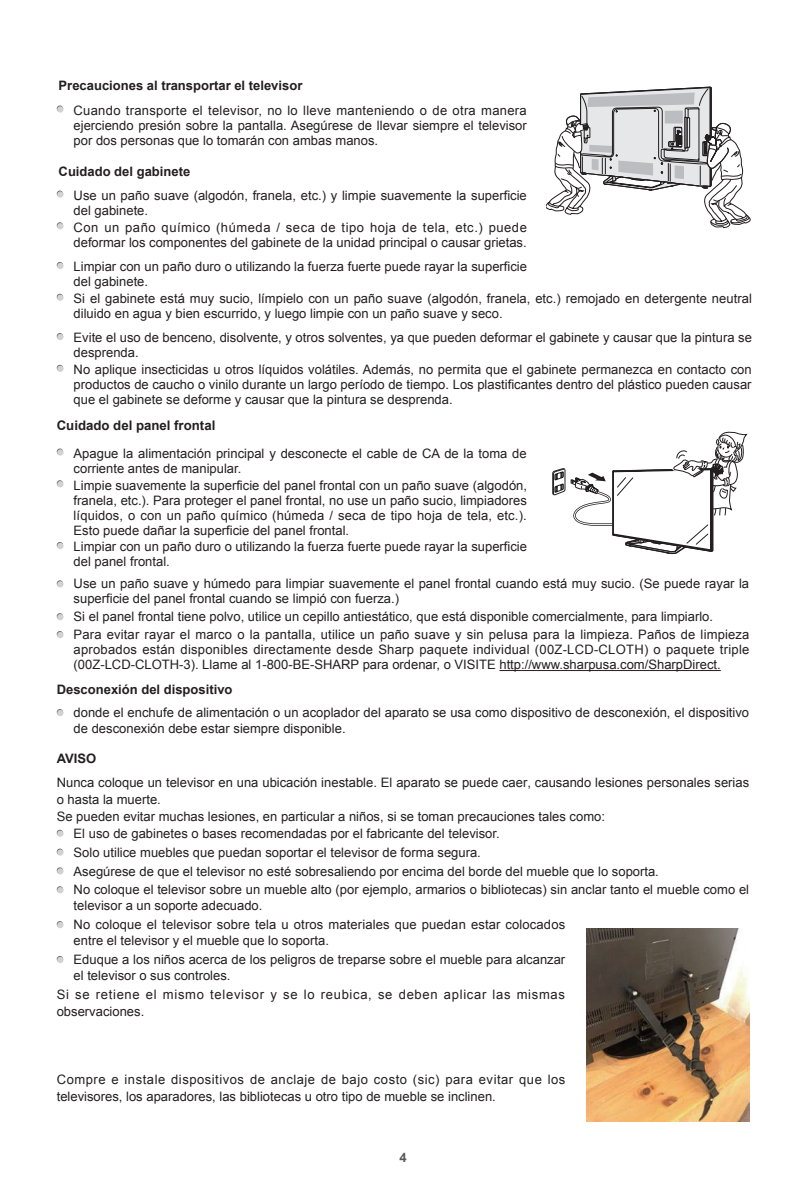
<style>
.page{position:relative;width:806px;height:1191px;background:#fff}
.page>*{position:absolute;margin:0;border:0;box-sizing:border-box;transform-origin:0 0}
.t1{font:700 13.2px "Arial";color:#231f20}
.t2{font:13px/15px "Arial";color:#231f20}
.t3{font:13px/15px "Arial";letter-spacing:.02em;color:#231f20}
.t4{font:13px/18.8px "Arial";letter-spacing:.055em;color:#231f20}
.t5{font:700 13px "Arial";color:#231f20}
.t6{font:700 13px "Arial";color:#57585a}
</style>
<div class="page">
<hr style="left:499px;top:670px;width:221px;height:1px;background:#231f20">
<svg style="left:546px;top:87px;width:204px;height:142px"></svg>
<div style="left:57px;top:106px;width:6px;height:7px;background:#d1d2d4;border-radius:50%"></div>
<div style="left:57px;top:191px;width:6px;height:7px;background:#d1d2d4;border-radius:50%"></div>
<svg style="left:57px;top:223px;width:6px;height:6px"></svg>
<svg style="left:57px;top:262px;width:6px;height:7px"></svg>
<div style="left:57px;top:294px;width:6px;height:7px;background:#d1d2d4;border-radius:50%"></div>
<svg style="left:57px;top:333px;width:6px;height:7px"></svg>
<div style="left:57px;top:365px;width:6px;height:7px;background:#d1d2d4;border-radius:50%"></div>
<svg style="left:552px;top:432px;width:194px;height:122px"></svg>
<svg style="left:57px;top:449px;width:6px;height:6px"></svg>
<svg style="left:57px;top:480px;width:6px;height:7px"></svg>
<svg style="left:57px;top:542px;width:6px;height:7px"></svg>
<svg style="left:57px;top:580px;width:6px;height:7px"></svg>
<svg style="left:57px;top:613px;width:6px;height:7px"></svg>
<svg style="left:57px;top:631px;width:6px;height:7px"></svg>
<svg style="left:57px;top:709px;width:6px;height:7px"></svg>
<div style="left:57px;top:830px;width:6px;height:7px;background:#d1d2d4;border-radius:50%"></div>
<svg style="left:57px;top:849px;width:6px;height:6px"></svg>
<svg style="left:57px;top:867px;width:6px;height:7px"></svg>
<svg style="left:57px;top:886px;width:6px;height:7px"></svg>
<svg style="left:57px;top:921px;width:6px;height:7px"></svg>
<div style="left:57px;top:956px;width:6px;height:7px;background:#d1d2d4;border-radius:50%"></div>
<img style="left:586px;top:929px;width:162px;height:192px">
<p class="t5" style="left:59px;top:77px;width:245px">Precauciones al transportar el televisor</p>
<p class="t2" style="left:74px;top:103px;width:454px;text-align:justify">Cuando transporte el televisor, no lo lleve manteniendo o de otra manera ejerciendo presión sobre la pantalla. Asegúrese de llevar siempre el televisor por dos personas que lo tomarán con ambas manos.</p>
<p class="t5" style="left:59px;top:163px;width:133px">Cuidado del gabinete</p>
<p class="t2" style="left:74px;top:188px;width:454px">Use un paño suave (algodón, franela, etc.) y limpie suavemente la superficie del gabinete.</p>
<p class="t2" style="left:74px;top:220px;width:454px">Con un paño químico (húmeda / seca de tipo hoja de tela, etc.) puede deformar los componentes del gabinete de la unidad principal o causar grietas.</p>
<p class="t2" style="left:74px;top:259px;width:454px">Limpiar con un paño duro o utilizando la fuerza fuerte puede rayar la superficie del gabinete.</p>
<p class="t2" style="left:74px;top:291px;width:679px">Si el gabinete está muy sucio, límpielo con un paño suave (algodón, franela, etc.) remojado en detergente neutral diluido en agua y bien escurrido, y luego limpie con un paño suave y seco.</p>
<p class="t2" style="left:74px;top:330px;width:679px">Evite el uso de benceno, disolvente, y otros solventes, ya que pueden deformar el gabinete y causar que la pintura se desprenda.</p>
<p class="t2" style="left:74px;top:362px;width:679px;text-align:justify">No aplique insecticidas u otros líquidos volátiles. Además, no permita que el gabinete permanezca en contacto con productos de caucho o vinilo durante un largo período de tiempo. Los plastificantes dentro del plástico pueden causar que el gabinete se deforme y causar que la pintura se desprenda.</p>
<p class="t1" style="left:57px;top:417px;width:160px">Cuidado del panel frontal</p>
<p class="t2" style="left:74px;top:446px;width:454px">Apague la alimentación principal y desconecte el cable de CA de la toma de corriente antes de manipular.</p>
<p class="t2" style="left:74px;top:477px;width:454px;text-align:justify">Limpie suavemente la superficie del panel frontal con un paño suave (algodón, franela, etc.). Para proteger el panel frontal, no use un paño sucio, limpiadores líquidos, o con un paño químico (húmeda / seca de tipo hoja de tela, etc.).<br>Esto puede dañar la superficie del panel frontal.</p>
<p class="t2" style="left:74px;top:539px;width:454px">Limpiar con un paño duro o utilizando la fuerza fuerte puede rayar la superficie del panel frontal.</p>
<p class="t2" style="left:74px;top:576px;width:676px">Use un paño suave y húmedo para limpiar suavemente el panel frontal cuando está muy sucio. (Se puede rayar la superficie del panel frontal cuando se limpió con fuerza.)</p>
<p class="t2" style="left:74px;top:608px;width:677px;line-height:17.8px">Si el panel frontal tiene polvo, utilice un cepillo antiestático, que está disponible comercialmente, para limpiarlo.<br>Para evitar rayar el marco o la pantalla, utilice un paño suave y sin pelusa para la limpieza. Paños de limpieza</p>
<p class="t3" style="left:74px;top:642px;width:677px">aprobados están disponibles directamente desde Sharp paquete individual (00Z-LCD-CLOTH) o paquete triple (00Z-LCD-CLOTH-3). Llame al 1-800-BE-SHARP para ordenar, o VISITE http://www.sharpusa.com/SharpDirect.</p>
<p class="t5" style="left:57px;top:680px;width:177px">Desconexión del dispositivo</p>
<p class="t2" style="left:74px;top:704px;width:676px;line-height:16px">donde el enchufe de alimentación o un acoplador del aparato se usa como dispositivo de desconexión, el dispositivo de desconexión debe estar siempre disponible.</p>
<p class="t5" style="left:57px;top:750px;width:41px">AVISO</p>
<p class="t2" style="left:57px;top:775px;width:693px">Nunca coloque un televisor en una ubicación inestable. El aparato se puede caer, causando lesiones personales serias</p>
<p class="t2" style="left:57px;top:792px;width:106px">o hasta la muerte.</p>
<p class="t2" style="left:57px;top:809px;width:549px">Se pueden evitar muchas lesiones, en particular a niños, si se toman precauciones tales como:</p>
<p class="t2" style="left:74px;top:826px;width:427px">El uso de gabinetes o bases recomendadas por el fabricante del televisor.</p>
<p class="t2" style="left:74px;top:843px;width:676px;line-height:18.8px">Solo utilice muebles que puedan soportar el televisor de forma segura.<br>Asegúrese de que el televisor no esté sobresaliendo por encima del borde del mueble que lo soporta.<br>No coloque el televisor sobre un mueble alto (por ejemplo, armarios o bibliotecas) sin anclar tanto el mueble como el</p>
<p class="t2" style="left:74px;top:896px;width:493px;line-height:18.8px">televisor a un soporte adecuado.<br>No coloque el televisor sobre tela u otros materiales que puedan estar colocados</p>
<p class="t2" style="left:74px;top:931px;width:493px;line-height:18.8px">entre el televisor y el mueble que lo soporta.<br>Eduque a los niños acerca de los peligros de treparse sobre el mueble para alcanzar</p>
<p class="t4" style="left:57px;top:966px;width:509px;text-indent:17px">el televisor o sus controles.<br>Si se retiene el mismo televisor y se lo reubica, se deben aplicar las mismas</p>
<p class="t2" style="left:57px;top:1004px;width:89px">observaciones.</p>
<p class="t2" style="left:57px;top:1071px;width:510px;line-height:17px">Compre e instale dispositivos de anclaje de bajo costo (sic) para evitar que los televisores, los aparadores, las bibliotecas u otro tipo de mueble se inclinen.</p>
<p class="t6" style="left:399px;top:1149px;width:9px">4</p>
</div>
